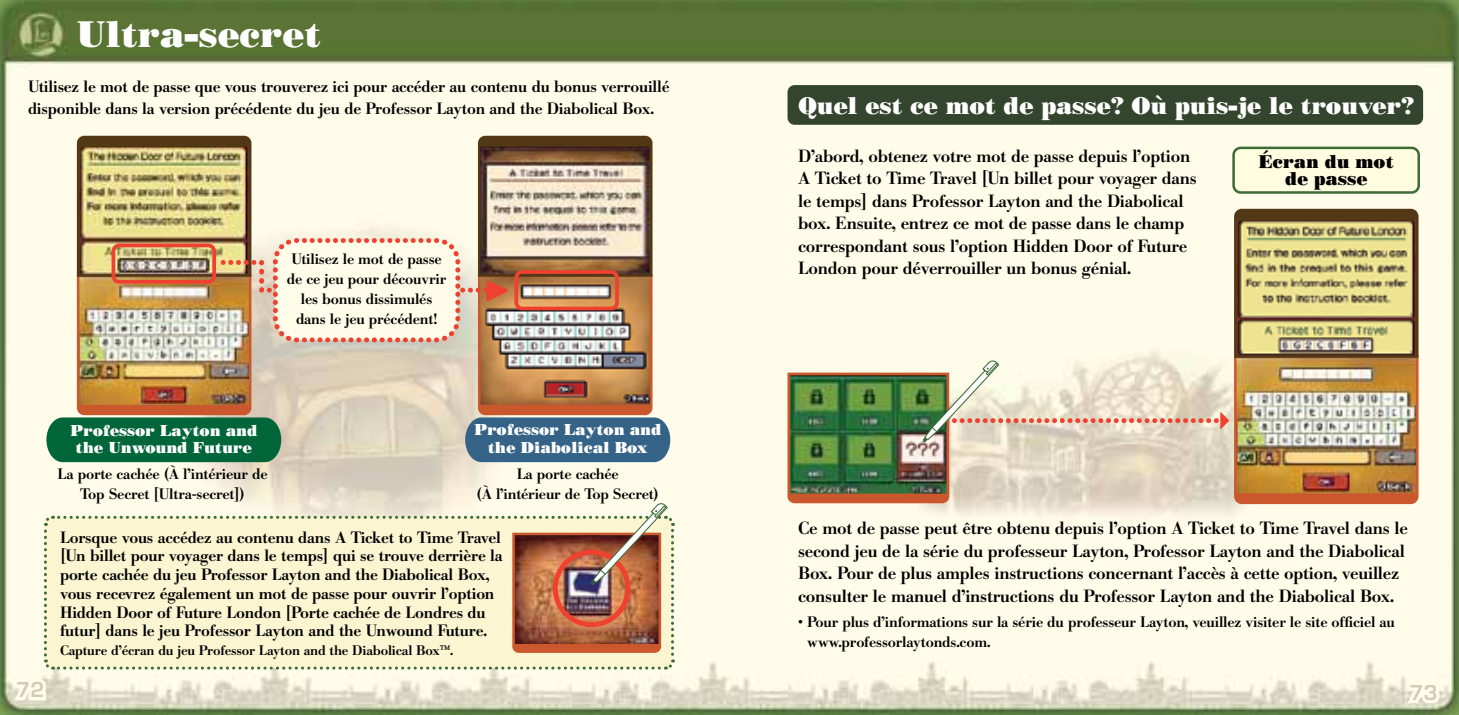
<style>
.page{position:relative;width:1459px;height:715px;background:#fff}
.page>*{position:absolute;margin:0;border:0;box-sizing:border-box;transform-origin:0 0}
.t1{font:35px "Bodoni Poster";letter-spacing:-.01em;color:#fff}
.t2{font:22.75px "Bodoni Poster";letter-spacing:-.01em;color:#fff}
.t3{font:600 20px "Eurostile";color:#d2cbb5}
.t4{font:500 17.5px/22.5px "B Bodoni";letter-spacing:-.01em;color:#000}
.t5{font:17.5px/17.5px "Bodoni Poster";letter-spacing:-.01em;color:#000;text-align:center}
.t6{font:500 16.25px/18.8px "B Bodoni";letter-spacing:-.01em;color:#000}
.t7{font:500 15px/20px "B Bodoni";letter-spacing:-.01em;color:#000;text-align:center}
.t8{font:15px/17.5px "Bodoni Poster";letter-spacing:-.01em;color:#fff;text-align:center}
.t9{font:500 13.75px "B Bodoni";letter-spacing:-.01em;color:#000}
</style>
<div class="page">
<img style="left:0;top:0;width:1458px;height:714px">
<div style="left:1233px;top:148px;width:185px;height:44px;background:#fffcdf;border-radius:7px"></div>
<div style="left:1232px;top:146px;width:187px;height:47px;border:2px solid #3d6b37;border-radius:7px"></div>
<div style="left:787px;top:85px;width:635px;height:40px;background:#34452d;border-radius:7px"></div>
<img style="left:786px;top:207px;width:633px;height:298px">
<img style="left:46px;top:134px;width:624px;height:328px">
<svg style="left:9px;top:502px;width:667px;height:201px;background:#ebdec0"></svg>
<svg style="left:1402px;top:678px;width:40px;height:27px"></svg>
<h1 class="t1" style="left:77px;top:11px;width:246px">Ultra-secret</h1>
<p class="t6" style="left:28px;top:77px;width:643px;line-height:21.2px">Utilisez le mot de passe que vous trouverez ici pour accéder au contenu du bonus verrouillé disponible dans la version précédente du jeu de Professor Layton and the Diabolical Box.</p>
<p class="t7" style="left:287px;top:249px;width:161px">Utilisez le mot de passe de ce jeu pour découvrir les bonus dissimulés dans le jeu précédent!</p>
<p class="t8" style="left:474px;top:420px;width:189px">Professor Layton and the Diabolical Box</p>
<p class="t7" style="left:476px;top:464px;width:184px">La porte cachée<br>(À l’intérieur de Top Secret)</p>
<p class="t6" style="left:60px;top:527px;width:444px">Lorsque vous accédez au contenu dans A Ticket to Time Travel [Un billet pour voyager dans le temps] qui se trouve derrière la porte cachée du jeu Professor Layton and the Diabolical Box, vous recevrez également un mot de passe pour ouvrir l’option Hidden Door of Future London [Porte cachée de Londres du futur] dans le jeu Professor Layton and the Unwound Future.</p>
<p class="t9" style="left:60px;top:642px;width:395px">Capture d’écran du jeu Professor Layton and the Diabolical Box™.</p>
<p class="t8" style="left:70px;top:421px;width:189px">Professor Layton and the Unwound Future</p>
<p class="t7" style="left:58px;top:464px;width:211px">La porte cachée (À l’intérieur de<br>Top Secret [Ultra-secret])</p>
<h2 class="t2" style="left:798px;top:91px;width:617px">Quel est ce mot de passe? Où puis-je le trouver?</h2>
<p class="t4" style="left:798px;top:145px;width:400px">D’abord, obtenez votre mot de passe depuis l’option A Ticket to Time Travel [Un billet pour voyager dans le temps] dans Professor Layton and the Diabolical box. Ensuite, entrez ce mot de passe dans le champ correspondant sous l’option Hidden Door of Future London pour déverrouiller un bonus génial.</p>
<p class="t5" style="left:1258px;top:152px;width:137px">Écran du mot de passe</p>
<p class="t4" style="left:798px;top:517px;width:611px">Ce mot de passe peut être obtenu depuis l’option A Ticket to Time Travel dans le second jeu de la série du professeur Layton, Professor Layton and the Diabolical Box. Pour de plus amples instructions concernant l’accès à cette option, veuillez consulter le manuel d’instructions du Professor Layton and the Diabolical Box.</p>
<p class="t7" style="left:807px;top:611px;width:589px;text-align:left;text-indent:-9px">• Pour plus d’informations sur la série du professeur Layton, veuillez visiter le site officiel au www.professorlaytonds.com.</p>
<p class="t3" style="left:16px;top:677px;width:30px">72</p>
<p class="t3" style="left:1409px;top:679px;width:30px">73</p>
</div>
